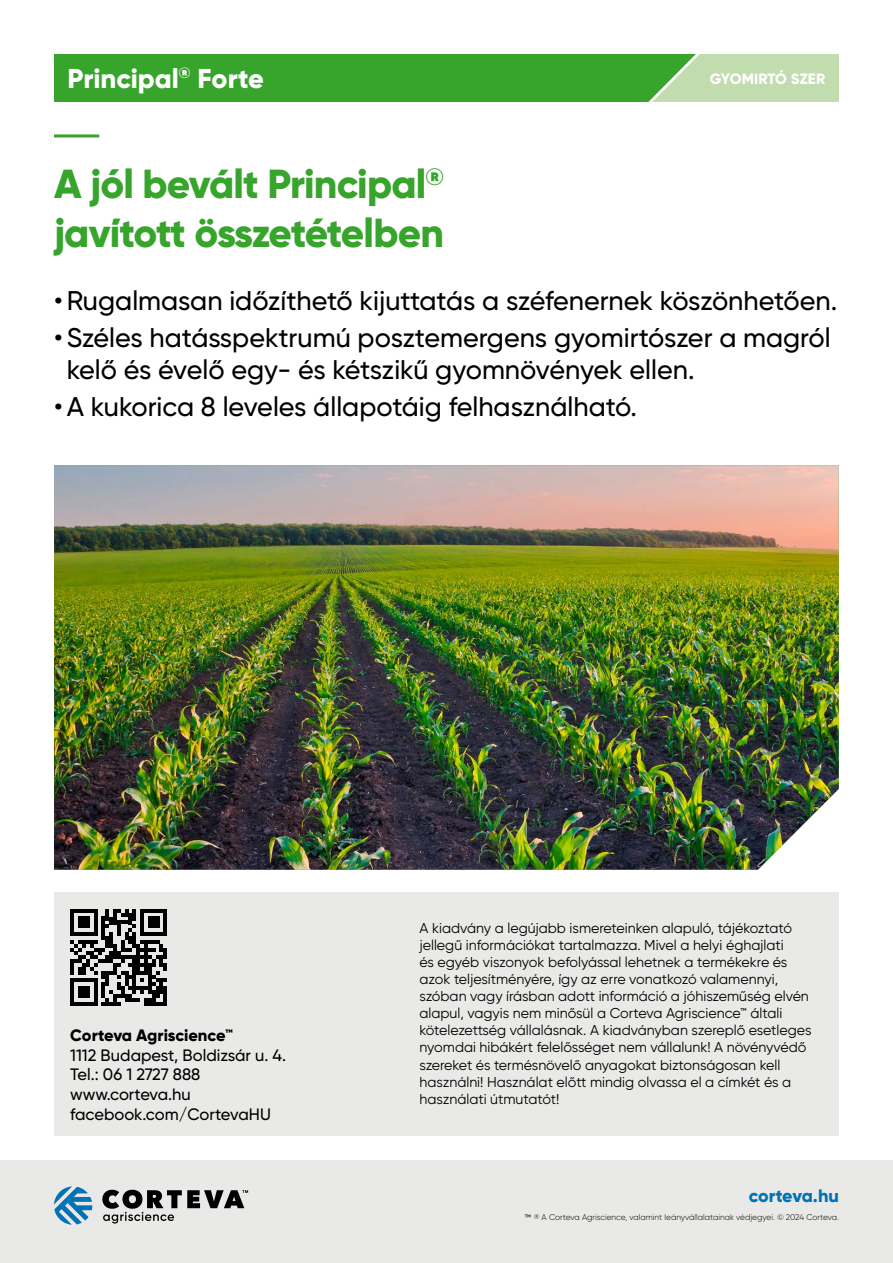
<style>
.page{position:relative;width:893px;height:1263px;background:#fff}
.page>*{position:absolute;margin:0;border:0;box-sizing:border-box;transform-origin:0 0}
.t1{font:800 40.5px/48.6px "Gilroy";letter-spacing:-.02em;color:#37a42c}
.t2{font:800 27.3px "Gilroy";color:#fff}
.t3{font:500 27px/32.4px "Gilroy";color:#000}
.t4{font:800 18px "Gilroy";letter-spacing:-.015em;color:#0072b6}
.t5{font:500 16.5px/19.8px "Gilroy";color:#000}
.t6{font:800 16.5px "Gilroy";letter-spacing:-.005em;color:#000}
.t7{font:800 15px "Gilroy";letter-spacing:.005em;color:#fff}
.t8{font:14.25px/17.1px "Gilroy";color:#000}
.t9{font:300 8.25px "Gilroy";color:#000}
.s1{font-size:15px}
</style>
<div class="page">
<div style="left:469px;top:54px;width:370px;height:48px;background:#c1dcae"></div>
<div style="left:54px;top:54px;width:646px;height:48px;background:#37a42c"></div>
<hr style="left:54px;top:134px;width:45px;height:3px;background:#37a42c">
<img style="left:54px;top:465px;width:785px;height:405px">
<div style="left:0;top:1161px;width:893px;height:102px;background:#e9eae8"></div>
<svg style="left:54px;top:1186px;width:38px;height:39px"></svg>
<svg style="left:102px;top:1190px;width:146px;height:33px"></svg>
<div style="left:54px;top:892px;width:785px;height:243px;background:#e9eae8"></div>
<svg style="left:71px;top:909px;width:96px;height:96px"></svg>
<h2 class="t2" style="left:68px;top:61px;width:198px">Principal<sup>®</sup> Forte</h2>
<p class="t7" style="left:710px;top:69px;width:117px">GYOMIRTÓ SZER</p>
<h1 class="t1" style="left:54px;top:159px;width:392px">A jól bevált Principal<sup>® </sup>javított összetételben</h1>
<h3 class="t3" style="left:54px;top:284px;width:785px">•Rugalmasan időzíthető kijuttatás a széfenernek köszönhetően.</h3>
<h3 class="t3" style="left:67px;top:321px;width:765px;text-indent:-13px">• Széles hatásspektrumú posztemergens gyomirtószer a magról kelő és évelő egy- és kétszikű gyomnövények ellen.</h3>
<h3 class="t3" style="left:54px;top:390px;width:584px">•A kukorica 8 leveles állapotáig felhasználható.</h3>
<p class="t6" style="left:70px;top:1024px;width:164px">Corteva Agriscience™</p>
<p class="t5" style="left:70px;top:1045px;width:217px">1112 Budapest, Boldizsár u. 4.<br>Tel.: 06 1 2727 888 www.corteva.hu facebook.com/CortevaHU</p>
<p class="t8" style="left:419px;top:919px;width:393px">A kiadvány a legújabb ismereteinken alapuló, tájékoztató jellegű információkat tartalmazza. Mivel a helyi éghajlati<br>és egyéb viszonyok befolyással lehetnek a termékekre és azok teljesítményére, így az erre vonatkozó valamennyi, szóban vagy írásban adott információ a jóhiszeműség elvén alapul, vagyis nem minősül a Corteva Agriscience™ általi kötelezettség vállalásnak. A kiadványban szereplő esetleges nyomdai hibákért felelősséget nem vállalunk! A növényvédő szereket és termésnövelő anyagokat biztonságosan kell használni! Használat előtt mindig olvassa el a címkét és a használati útmutatót!</p>
<p class="t4" style="left:749px;top:1185px;width:92px">corteva.hu</p>
<p class="t9" style="left:524px;top:1212px;width:316px"><span class="s1">™</span> <sup>®</sup> A Corteva Agriscience, valamint leányvállalatainak védjegyei. © 2024 Corteva.</p>
</div>
